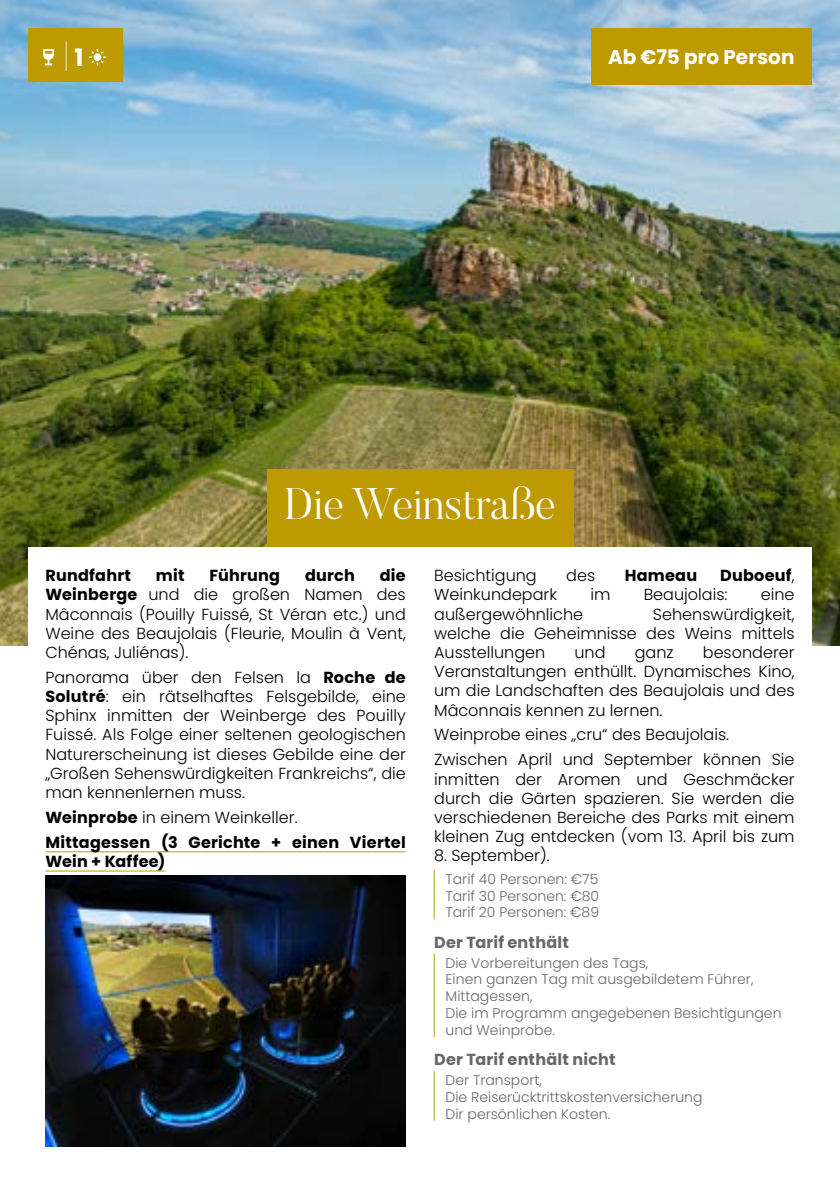
<style>
.page{position:relative;width:840px;height:1191px;background:#fff}
.page>*{position:absolute;margin:0;border:0;box-sizing:border-box;transform-origin:0 0}
.t1{font:300 44px "Butler";color:#fff}
.t2{font:100 34px "Poppins";color:#fff}
.t3{font:700 20px "Poppins";color:#fff}
.t4{font:300 16px/19.2px "Poppins";color:#000;text-align:justify}
.t5{font:700 16px/24.8px "Poppins";letter-spacing:.015em;color:#000}
.t6{font:700 16px "Poppins";letter-spacing:.015em;color:#686868}
.t7{font:300 14px/16.8px "Poppins";color:#686868}
.s1{font-weight:700;font-size:24px}
.s2{font-weight:700}
.s3{font-weight:300}
</style>
<div class="page">
<img style="left:0;top:0;width:839px;height:646px">
<div style="left:267px;top:469px;width:306px;height:78px;background:#bd9a00"></div>
<div style="left:28px;top:547px;width:783px;height:615px;background:#fff"></div>
<hr style="left:45px;top:851px;width:360px;height:1px;background:#bd9a00">
<hr style="left:45px;top:870px;width:120px;height:1px;background:#bd9a00">
<img style="left:45px;top:876px;width:360px;height:270px">
<hr style="left:433px;top:870px;width:1px;height:49px;background:#bd9a00">
<hr style="left:433px;top:953px;width:1px;height:84px;background:#bd9a00">
<hr style="left:433px;top:1071px;width:1px;height:49px;background:#bd9a00">
<div style="left:590px;top:28px;width:221px;height:57px;background:#bd9a00"></div>
<div style="left:28px;top:28px;width:95px;height:54px;background:#bd9a00"></div>
<svg style="left:43px;top:49px;width:11px;height:16px"></svg>
<svg style="left:89px;top:49px;width:17px;height:17px"></svg>
<h2 class="t2" style="left:63px;top:36px;width:22px">| <span class="s1">1</span></h2>
<p class="t3" style="left:607px;top:46px;width:188px">Ab €75 pro Person</p>
<h1 class="t1" style="left:284px;top:476px;width:273px">Die Weinstraße</h1>
<p class="t4" style="left:45px;top:566px;width:362px;text-indent:334px"><span class="s2">die Weinberge</span> und die großen Namen des Mâconnais (Pouilly Fuissé, St Véran etc.) und Weine des Beaujolais (Fleurie, Moulin à Vent, Chénas, Juliénas).</p>
<p class="t4" style="left:45px;top:667px;width:362px">Panorama über den Felsen la <span class="s2">Roche de Solutré</span>: ein rätselhaftes Felsgebilde, eine Sphinx inmitten der Weinberge des Pouilly Fuissé. Als Folge einer seltenen geologischen Naturerscheinung ist dieses Gebilde eine der „Großen Sehenswürdigkeiten Frankreichs“, die man kennenlernen muss.</p>
<p class="t5" style="left:45px;top:805px;width:361px">Weinprobe <span class="s3">in einem Weinkeller.<br></span>Mittagessen (3 Gerichte + einen Viertel</p>
<p class="t5" style="left:45px;top:849px;width:121px">Wein + Kaffee)</p>
<p class="t5" style="left:45px;top:563px;width:87px">Rundfahrt</p>
<p class="t5" style="left:156px;top:563px;width:30px">mit</p>
<p class="t5" style="left:209px;top:563px;width:72px">Führung</p>
<p class="t5" style="left:305px;top:563px;width:51px">durch</p>
<p class="t4" style="left:434px;top:566px;width:104px">Besichtigung</p>
<p class="t4" style="left:566px;top:566px;width:30px">des</p>
<p class="t5" style="left:624px;top:563px;width:74px">Hameau</p>
<p class="t5" style="left:719px;top:563px;width:76px">Duboeuf<span class="s3">,</span></p>
<p class="t4" style="left:434px;top:585px;width:124px">Weinkundepark</p>
<p class="t4" style="left:590px;top:585px;width:22px">im</p>
<p class="t4" style="left:643px;top:585px;width:85px">Beaujolais:</p>
<p class="t4" style="left:760px;top:585px;width:35px">eine</p>
<p class="t4" style="left:434px;top:604px;width:150px">außergewöhnliche</p>
<p class="t4" style="left:434px;top:604px;width:362px;text-indent:219px">Sehenswürdigkeit, welche die Geheimnisse des Weins mittels Ausstellungen</p>
<p class="t4" style="left:434px;top:643px;width:362px;text-indent:268px">besonderer Veranstaltungen enthüllt. Dynamisches Kino, um die Landschaften des Beaujolais und des Mâconnais kennen zu lernen.</p>
<p class="t4" style="left:434px;top:722px;width:362px;line-height:24.8px">Weinprobe eines „cru“ des Beaujolais.<br>Zwischen April und September können Sie</p>
<p class="t4" style="left:434px;top:769px;width:362px">inmitten der Aromen und Geschmäcker durch die Gärten spazieren. Sie werden die verschiedenen Bereiche des Parks mit einem kleinen Zug entdecken (vom 13. April bis zum</p>
<p class="t4" style="left:434px;top:846px;width:117px">8. September).</p>
<p class="t7" style="left:445px;top:870px;width:155px;text-align:justify">Tarif 40 Personen: €75<br>Tarif 30 Personen: €80<br>Tarif 20 Personen: €89</p>
<p class="t6" style="left:434px;top:933px;width:136px">Der Tarif enthält</p>
<p class="t7" style="left:445px;top:954px;width:337px">Die Vorbereitungen des Tags,<br>Einen ganzen Tag mit ausgebildetem Führer,<br>Mittagessen,<br>Die im Programm angegebenen Besichtigungen und Weinprobe.</p>
<p class="t6" style="left:434px;top:1050px;width:183px">Der Tarif enthält nicht</p>
<p class="t7" style="left:445px;top:1071px;width:258px">Der Transport,<br>Die Reiserücktrittskostenversicherung<br>Dir persönlichen Kosten.</p>
<p class="t4" style="left:574px;top:643px;width:33px">und</p>
<p class="t4" style="left:634px;top:643px;width:40px">ganz</p>
</div>
